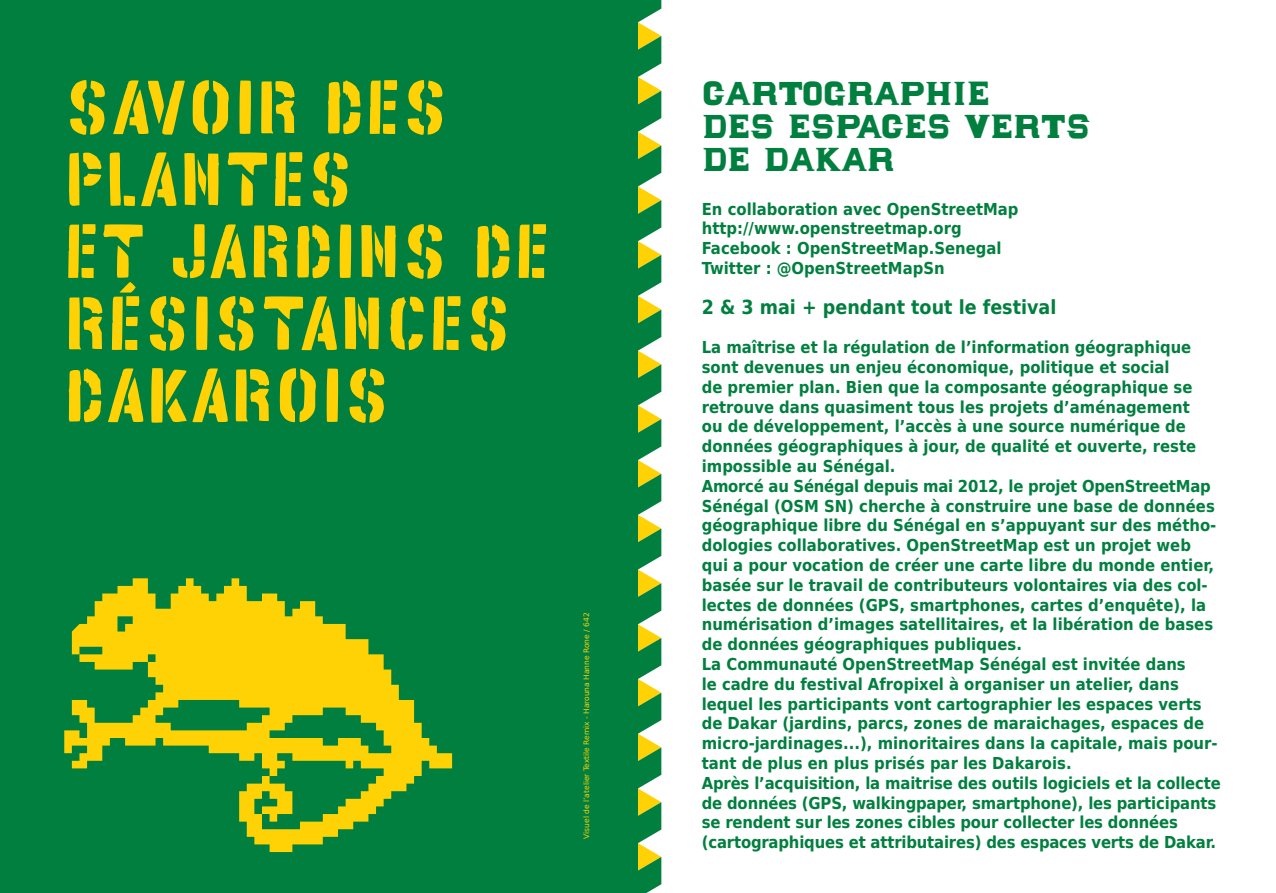
<style>
.page{position:relative;width:1276px;height:893px;background:#fff}
.page>*{position:absolute;margin:0;border:0;box-sizing:border-box;transform-origin:0 0}
.t1{font:72px/72px "dakar pochoir";color:#fed205}
.t2{font:36px/33px "dakar shock";color:#007f3f}
.t3{font:700 19.5px "DejaVu Sans Condensed";color:#007f3f}
.t4{font:700 16.5px/19.8px "DejaVu Sans Condensed";color:#007f3f}
.t5{font:7.5px "DejaVu Sans";color:#fed205}
</style>
<div class="page">
<svg style="left:638px;top:0;width:23px;height:893px"></svg>
<div style="left:0;top:0;width:638px;height:893px;background:#007f3f"></div>
<svg style="left:64px;top:578px;width:388px;height:274px"></svg>
<h1 class="t1" style="left:64px;top:70px;width:488px">SAVOIR DES<br>PLANTES<br>ET JARDINS DE<br>RÉSISTANCES<br>DAKAROIS</h1>
<h2 class="t2" style="left:702px;top:77px;width:390px">CARTOGRAPHIE<br>DES ESPACES VERTS<br>DE DAKAR</h2>
<p class="t4" style="left:702px;top:198px;width:318px">En collaboration avec OpenStreetMap http://www.openstreetmap.org Facebook : OpenStreetMap.Senegal Twitter : @OpenStreetMapSn</p>
<p class="t3" style="left:702px;top:291px;width:356px">2 &amp; 3 mai + pendant tout le festival</p>
<p class="t4" style="left:702px;top:337px;width:520px">La maîtrise et la régulation de l’information géographique sont devenues un enjeu économique, politique et social<br>de premier plan. Bien que la composante géographique se retrouve dans quasiment tous les projets d’aménagement<br>ou de développement, l’accès à une source numérique de données géographiques à jour, de qualité et ouverte, reste impossible au Sénégal.<br>Amorcé au Sénégal depuis mai 2012, le projet OpenStreetMap Sénégal (OSM SN) cherche à construire une base de données géographique libre du Sénégal en s’appuyant sur des métho&shy;dologies collaboratives. OpenStreetMap est un projet web qui a pour vocation de créer une carte libre du monde entier, basée sur le travail de contributeurs volontaires via des col&shy;lectes de données (GPS, smartphones, cartes d’enquête), la numérisation d’images satellitaires, et la libération de bases de données géographiques publiques.<br>La Communauté OpenStreetMap Sénégal est invitée dans<br>le cadre du festival Afropixel à organiser un atelier, dans lequel les participants vont cartographier les espaces verts de Dakar (jardins, parcs, zones de maraichages, espaces de micro-jardinages...), minoritaires dans la capitale, mais pour&shy;tant de plus en plus prisés par les Dakarois.<br>Après l’acquisition, la maitrise des outils logiciels et la collecte de données (GPS, walkingpaper, smartphone), les participants se rendent sur les zones cibles pour collecter les données (cartographiques et attributaires) des espaces verts de Dakar.</p>
<p class="t5" style="left:580px;top:838px;width:227px;rotate:-90deg">Visuel de l’atelier Textile Remix - Harouna Hanne Rone / 642</p>
</div>
